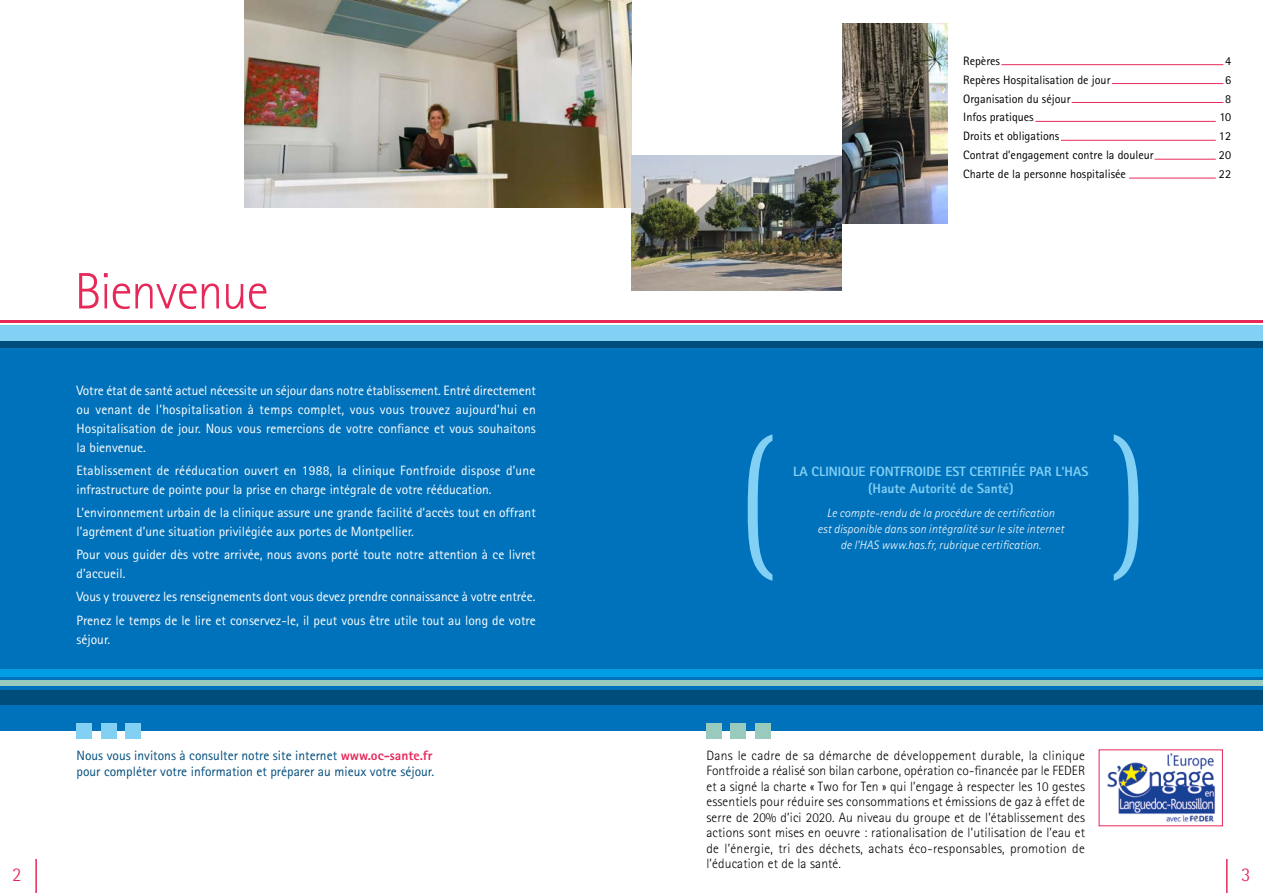
<style>
.page{position:relative;width:1263px;height:893px;background:#fff}
.page>*{position:absolute;margin:0;border:0;box-sizing:border-box;transform-origin:0 0}
.t1{font:300 51.3px "Rotis Sans Serif";letter-spacing:-.02em;color:#e72959}
.t2{font:300 19.5px "Rotis Semi Sans";color:#e72959}
.t3{font:13.5px/18.9px "Rotis Sans Serif";color:#fff}
.t4{font:300 13.5px/15.5px "Rotis Sans Serif";letter-spacing:.025em;color:#000;text-align:justify}
.t5{font:13.5px/16.2px "Rotis Sans Serif";color:#004d7c}
.t6{font:800 13.5px/16.2px "Rotis Sans Serif";color:#83d0f5;text-align:center}
.t7{font:12.15px "Rotis Sans Serif";color:#000}
.t8{font:italic 300 12.15px/16.2px "Rotis Sans Serif";letter-spacing:.01em;color:#fff;text-align:center}
.s1{font-weight:800;color:#e72959}
</style>
<div class="page">
<hr style="left:35px;top:859px;width:2px;height:34px;background:#e72959">
<hr style="left:1226px;top:859px;width:1px;height:34px;background:#e72959">
<div style="left:0;top:325px;width:1263px;height:406px;background:#0072bb"></div>
<hr style="left:0;top:320px;width:1263px;height:3px;background:#e72959">
<div style="left:0;top:339px;width:1263px;height:9px;background:#004d7c"></div>
<div style="left:0;top:669px;width:1263px;height:8px;background:#009fe3"></div>
<div style="left:0;top:680px;width:1263px;height:6px;background:#98cabe"></div>
<div style="left:0;top:691px;width:1263px;height:14px;background:#004d7c"></div>
<div style="left:0;top:325px;width:1263px;height:16px;background:#83d0f5"></div>
<hr style="left:1001px;top:64px;width:222px;height:1px;background:#e72959">
<hr style="left:1112px;top:83px;width:111px;height:1px;background:#e72959">
<hr style="left:1071px;top:102px;width:152px;height:1px;background:#e72959">
<hr style="left:1035px;top:121px;width:181px;height:1px;background:#e72959">
<hr style="left:1061px;top:140px;width:155px;height:1px;background:#e72959">
<hr style="left:1154px;top:159px;width:62px;height:1px;background:#e72959">
<hr style="left:1129px;top:178px;width:87px;height:1px;background:#e72959">
<div style="left:77px;top:723px;width:15px;height:16px;background:#83d0f5"></div>
<div style="left:101px;top:723px;width:15px;height:16px;background:#83d0f5"></div>
<div style="left:125px;top:723px;width:15px;height:16px;background:#83d0f5"></div>
<svg style="left:748px;top:434px;width:24px;height:147px"></svg>
<svg style="left:1114px;top:434px;width:24px;height:147px"></svg>
<div style="left:706px;top:723px;width:16px;height:16px;background:#98cabe"></div>
<div style="left:731px;top:723px;width:15px;height:16px;background:#98cabe"></div>
<div style="left:755px;top:723px;width:15px;height:16px;background:#98cabe"></div>
<img style="left:1107px;top:753px;width:108px;height:69px">
<img style="left:245px;top:0;width:386px;height:207px">
<img style="left:631px;top:156px;width:211px;height:134px">
<img style="left:842px;top:23px;width:105px;height:200px">
<h1 class="t1" style="left:75px;top:262px;width:195px">Bienvenue</h1>
<p class="t3" style="left:77px;top:381px;width:461px;text-align:justify">Votre état de santé actuel nécessite un séjour dans notre établissement. Entré directement ou venant de l’hospitalisation à temps complet, vous vous trouvez aujourd’hui en Hospitalisation de jour. Nous vous remercions de votre confiance et vous souhaitons la bienvenue.</p>
<p class="t3" style="left:77px;top:461px;width:460px">Etablissement de rééducation ouvert en 1988, la clinique Fontfroide dispose d’une infrastructure de pointe pour la prise en charge intégrale de votre rééducation.</p>
<p class="t3" style="left:77px;top:503px;width:461px">L’environnement urbain de la clinique assure une grande facilité d’accès tout en offrant l’agrément d’une situation privilégiée aux portes de Montpellier.</p>
<p class="t3" style="left:77px;top:545px;width:461px">Pour vous guider dès votre arrivée, nous avons porté toute notre attention à ce livret d’accueil.</p>
<p class="t3" style="left:77px;top:585px;width:461px;line-height:23.1px">Vous y trouverez les renseignements dont vous devez prendre connaissance à votre entrée.<br>Prenez le temps de le lire et conservez-le, il peut vous être utile tout au long de votre</p>
<p class="t3" style="left:77px;top:629px;width:35px">séjour.</p>
<p class="t7" style="left:963px;top:53px;width:38px">Repères</p>
<p class="t7" style="left:1225px;top:53px;width:8px">4</p>
<p class="t7" style="left:963px;top:72px;width:149px">Repères Hospitalisation de jour</p>
<p class="t7" style="left:1225px;top:72px;width:8px">6</p>
<p class="t7" style="left:963px;top:91px;width:109px">Organisation du séjour</p>
<p class="t7" style="left:1225px;top:91px;width:8px">8</p>
<p class="t7" style="left:963px;top:110px;width:72px">Infos pratiques</p>
<p class="t7" style="left:1219px;top:110px;width:13px">10</p>
<p class="t7" style="left:963px;top:129px;width:98px">Droits et obligations</p>
<p class="t7" style="left:1219px;top:129px;width:14px">12</p>
<p class="t7" style="left:963px;top:148px;width:192px">Contrat d’engagement contre la douleur</p>
<p class="t7" style="left:1219px;top:148px;width:14px">20</p>
<p class="t7" style="left:963px;top:167px;width:164px">Charte de la personne hospitalisée</p>
<p class="t7" style="left:1219px;top:167px;width:14px">22</p>
<p class="t6" style="left:793px;top:464px;width:297px">LA CLINIQUE FONTFROIDE EST CERTIFIÉE PAR L’HAS (Haute Autorité de Santé)</p>
<p class="t8" style="left:817px;top:504px;width:248px">Le compte-rendu de la procédure de certification<br>est disponible dans son intégralité sur le site internet de l’HAS www.has.fr, rubrique certification.</p>
<p class="t5" style="left:77px;top:747px;width:359px">Nous vous invitons à consulter notre site internet <span class="s1">www.oc-sante.fr </span>pour compléter votre information et préparer au mieux votre séjour.</p>
<p class="t4" style="left:706px;top:748px;width:380px">Dans le cadre de sa démarche de développement durable, la clinique Fontfroide a réalisé son bilan carbone, opération co-financée par le FEDER et a signé la charte « Two for Ten » qui l’engage à respecter les 10 gestes essentiels pour réduire ses consommations et émissions de gaz à effet de serre de 20% d’ici 2020. Au niveau du groupe et de l’établissement des actions sont mises en oeuvre : rationalisation de l’utilisation de l’eau et de l’énergie, tri des déchets, achats éco-responsables, promotion de l’éducation et de la santé.</p>
<h2 class="t2" style="left:12px;top:863px;width:11px">2</h2>
<h2 class="t2" style="left:1241px;top:863px;width:11px">3</h2>
</div>
